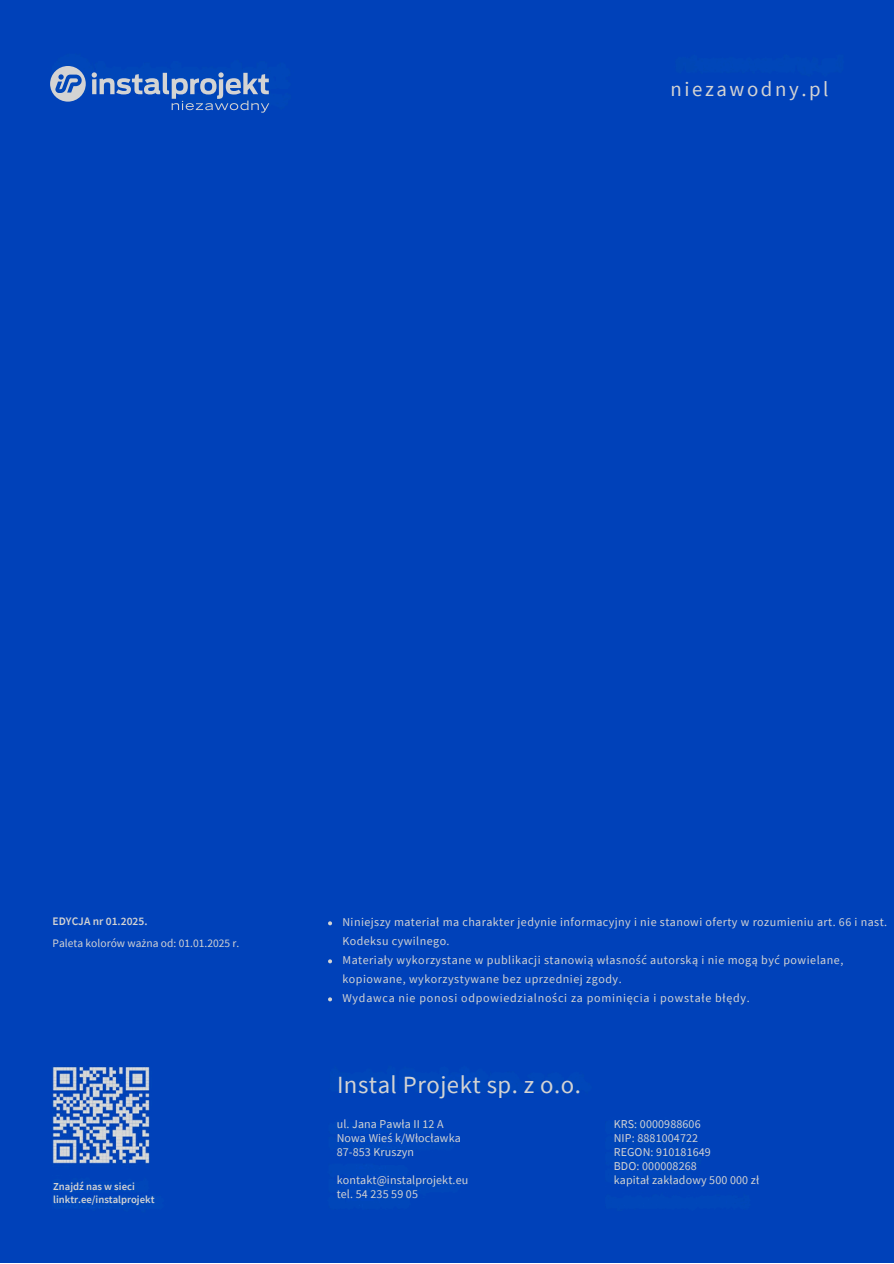
<style>
.page{position:relative;width:894px;height:1264px;background:#fff}
.page>*{position:absolute;margin:0;border:0;box-sizing:border-box;transform-origin:0 0}
.t1{font:24.75px "Source Sans Pro";letter-spacing:.02em;color:#d3d3d3}
.t2{font:20.85px "Source Sans Pro";letter-spacing:.125em;color:#d3d3d3}
.t3{font:12px/19px "Source Sans Pro";letter-spacing:.035em;color:#d3d3d3}
.t4{font:12px/14.1px "Source Sans Pro";letter-spacing:.01em;color:#d3d3d3}
.t5{font:11.4px "Source Sans Pro";color:#d3d3d3}
.t6{font:600 11.4px "Source Sans Pro";color:#d3d3d3}
.t7{font:600 10.65px/13.4px "Source Sans Pro";color:#d3d3d3}
</style>
<div class="page">
<div style="left:0;top:0;width:893px;height:1262px;background:#0041b9"></div>
<div style="left:17px;top:654px;width:859px;height:386px;background:#0041b9"></div>
<svg style="left:50px;top:66px;width:36px;height:36px"></svg>
<svg style="left:92px;top:72px;width:177px;height:41px;background:#3a6bc0"></svg>
<svg style="left:328px;top:921px;width:4px;height:4px"></svg>
<svg style="left:328px;top:959px;width:4px;height:4px"></svg>
<svg style="left:328px;top:997px;width:4px;height:4px"></svg>
<h2 class="t2" style="left:670px;top:76px;width:160px">niezawodny.pl</h2>
<p class="t6" style="left:52px;top:913px;width:97px">EDYCJA nr 01.2025.</p>
<p class="t5" style="left:53px;top:935px;width:188px">Paleta kolorów ważna od: 01.01.2025 r.</p>
<p class="t7" style="left:53px;top:1178px;width:103px">Znajdź nas w sieci linktr.ee/instalprojekt</p>
<p class="t3" style="left:342px;top:912px;width:546px">Niniejszy materiał ma charakter jedynie informacyjny i nie stanowi oferty w rozumieniu art. 66 i nast.<br>Kodeksu cywilnego.<br>Materiały wykorzystane w publikacji stanowią własność autorską i nie mogą być powielane, kopiowane, wykorzystywane bez uprzedniej zgody.<br>Wydawca nie ponosi odpowiedzialności za pominięcia i powstałe błędy.</p>
<h1 class="t1" style="left:337px;top:1068px;width:245px">Instal Projekt sp. z o.o.</h1>
<p class="t4" style="left:336px;top:1116px;width:125px">ul. Jana Pawła II 12 A<br>Nowa Wieś k/Włocławka<br>87-853 Kruszyn</p>
<p class="t4" style="left:336px;top:1172px;width:133px">kontakt@instalprojekt.eu tel. 54 235 59 05</p>
<p class="t4" style="left:613px;top:1116px;width:147px">KRS: 0000988606<br>NIP: 8881004722<br>REGON: 910181649<br>BDO: 000008268<br>kapitał zakładowy 500 000 zł</p>
</div>
